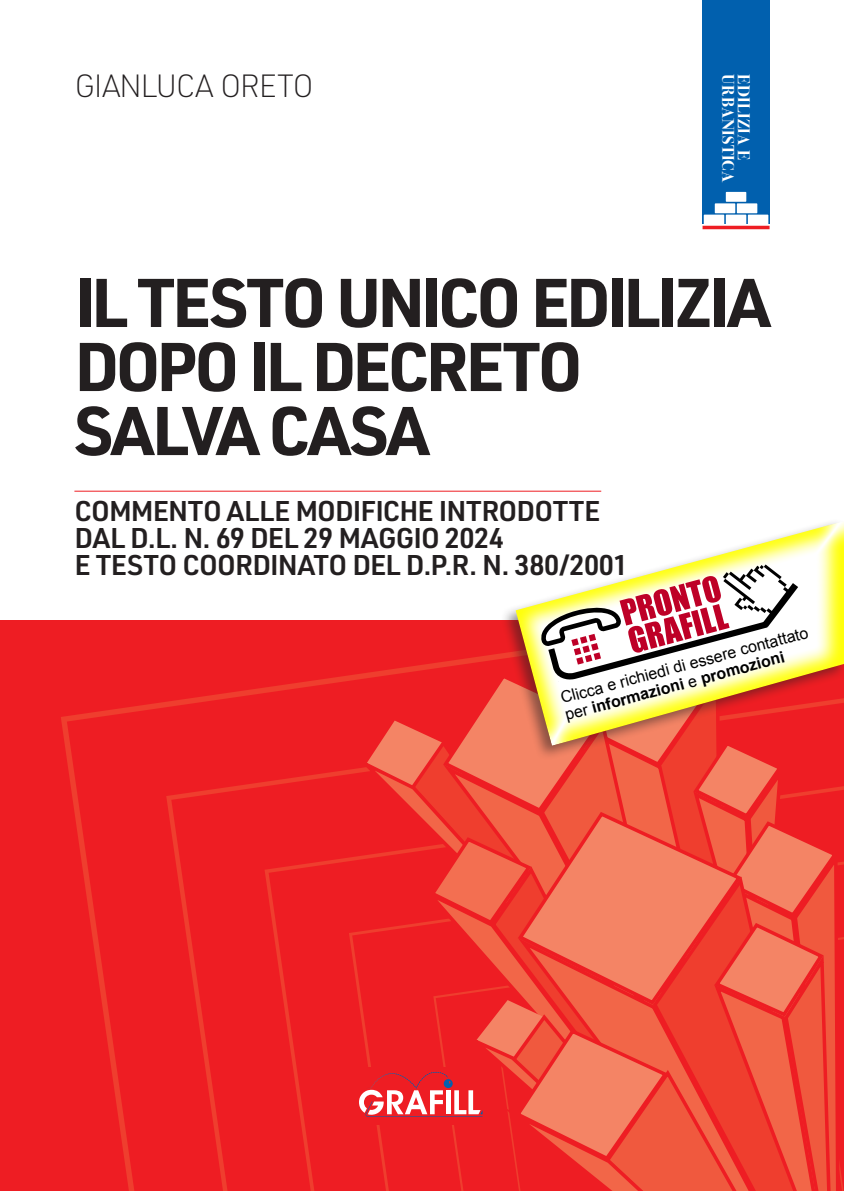
<style>
.page{position:relative;width:844px;height:1191px;background:#fff}
.page>*{position:absolute;margin:0;border:0;box-sizing:border-box;transform-origin:0 0}
.t1{font:700 67.38px/64px "URWDIN";letter-spacing:-.055em;color:#231f20}
.t2{font:200 31.5px "URWDIN";letter-spacing:-.05em;color:#231f20}
.t3{font:600 28px/26.6px "URWDIN";letter-spacing:-.025em;color:#231f20}
.t4{font:700 16.62px "Bodoni Svty Two ITCTT";letter-spacing:.025em;color:#fff}
.t5{font:15.92px/17.5px "Arial";color:#000}
.s1{font-weight:700}
</style>
<div class="page">
<div style="left:0;top:620px;width:843px;height:571px;background:#ee1d23"></div>
<hr style="left:74px;top:491px;width:527px;height:1px;background:#ee1d23">
<div style="left:702px;top:0;width:67px;height:223px;background:#0160ae"></div>
<hr style="left:702px;top:226px;width:67px;height:3px;background:#ee1d23">
<div style="left:714px;top:203px;width:21px;height:10px;background:#fff"></div>
<div style="left:736px;top:203px;width:21px;height:10px;background:#fff"></div>
<div style="left:703px;top:215px;width:21px;height:9px;background:#fff"></div>
<div style="left:725px;top:215px;width:21px;height:9px;background:#fff"></div>
<div style="left:747px;top:215px;width:21px;height:9px;background:#fff"></div>
<div style="left:725px;top:192px;width:21px;height:10px;background:#fff"></div>
<svg style="left:61px;top:674px;width:298px;height:517px"></svg>
<div style="left:354px;top:1067px;width:131px;height:57px;background:#ee1d23"></div>
<svg style="left:680px;top:522px;width:163px;height:42px"></svg>
<svg style="left:359px;top:564px;width:484px;height:627px"></svg>
<p class="t2" style="left:74px;top:65px;width:241px">GIANLUCA ORETO</p>
<p class="t4" style="left:741px;top:74px;width:110px;rotate:90deg">URBANISTICA</p>
<p class="t4" style="left:757px;top:74px;width:86px;rotate:90deg">EDILIZIA E</p>
<p class="t1" style="left:74px;top:268px;width:696px">IL TESTO UNICO EDILIZIA<br>DOPO IL DECRETO<br>SALVA CASA</p>
<p class="t3" style="left:74px;top:497px;width:555px">COMMENTO ALLE MODIFICHE INTRODOTTE<br>DAL D.L. N. 69 DEL 29 MAGGIO 2024<br>E TESTO COORDINATO DEL D.P.R. N. 380/2001</p>
<p class="t5" style="left:558px;top:690px;width:257px;rotate:-15deg">Clicca e richiedi di essere contattato per <span class="s1">informazioni</span> e <span class="s1">promozioni</span></p>
</div>
